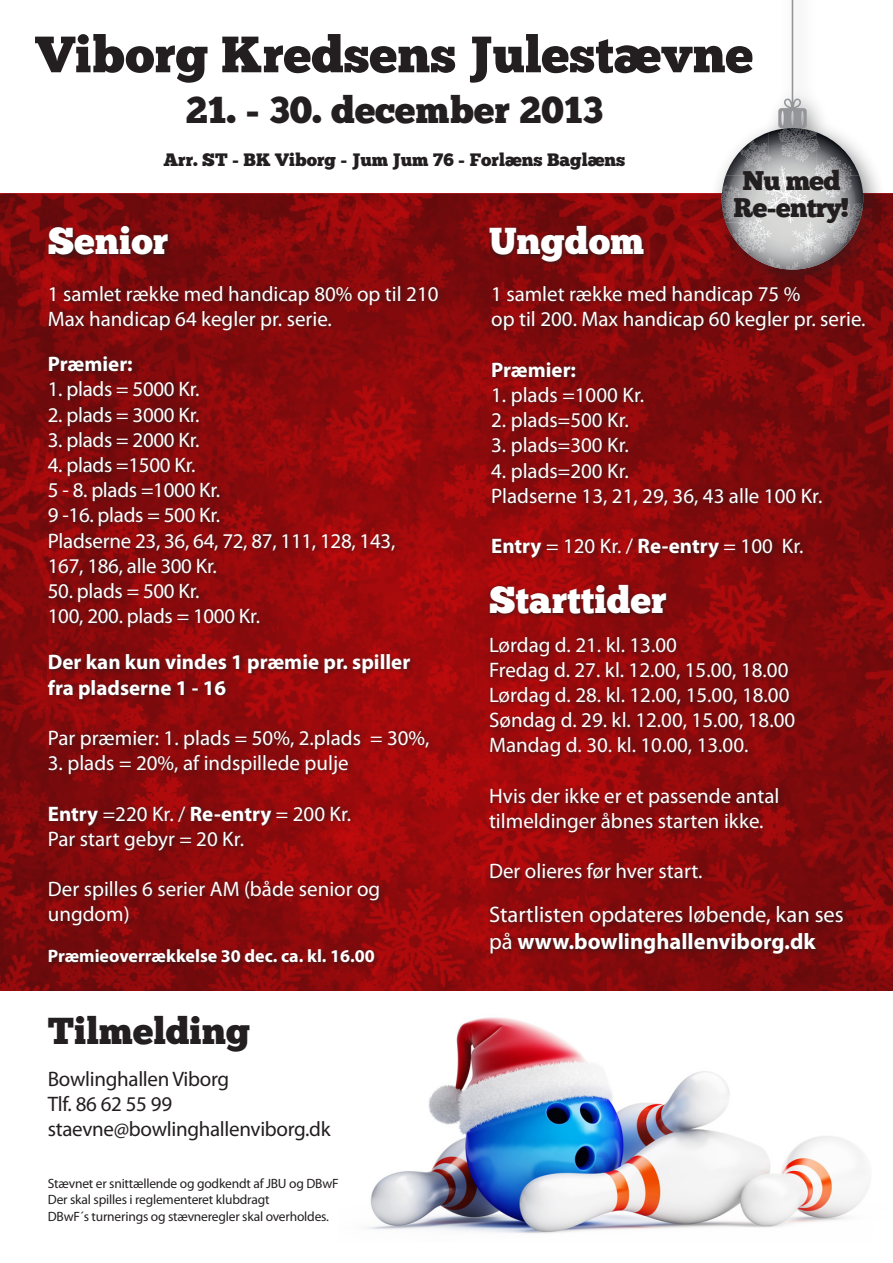
<style>
.page{position:relative;width:893px;height:1263px;background:#fff}
.page>*{position:absolute;margin:0;border:0;box-sizing:border-box;transform-origin:0 0}
.t1{font:51px "Chunk Five";color:#231f20}
.t2{font:37.5px "Chunk Five";color:#231f20}
.t3{font:37.5px "Chunk Five";color:#fff}
.t4{font:27px "Chunk Five";letter-spacing:-.03em;color:#231f20}
.t5{font:22.5px/27px "Myriad Pro";color:#fff}
.t6{font:21px "Myriad Pro";color:#fff}
.t7{font:700 21px "Myriad Pro";color:#fff}
.t8{font:21px "Myriad Pro";letter-spacing:-.015em;color:#231f20}
.t9{font:18px "Chunk Five";color:#231f20}
.t10{font:700 18px "Myriad Pro";color:#fff}
.t11{font:13.5px "Myriad Pro";letter-spacing:-.015em;color:#231f20}
.s1{font-weight:700}
</style>
<div class="page">
<img style="left:367px;top:1017px;width:502px;height:217px">
<img style="left:0;top:193px;width:893px;height:798px">
<div style="left:45px;top:223px;width:129px;height:38px;background:#231f20;opacity:.75"></div>
<div style="left:487px;top:222px;width:163px;height:46px;background:#231f20;opacity:.75"></div>
<div style="left:487px;top:582px;width:185px;height:38px;background:#231f20;opacity:.75"></div>
<div style="left:45px;top:283px;width:399px;height:685px;background:#231f20;opacity:.75"></div>
<div style="left:489px;top:283px;width:382px;height:280px;background:#231f20;opacity:.75"></div>
<div style="left:487px;top:634px;width:362px;height:325px;background:#231f20;opacity:.75"></div>
<div style="left:709px;top:0;width:179px;height:294px;background:#231f20;opacity:.5"></div>
<svg style="left:722px;top:128px;width:141px;height:142px;background:#b8b9ba"></svg>
<img style="left:722px;top:128px;width:72px;height:71px">
<svg style="left:778px;top:0;width:74px;height:198px"></svg>
<img style="left:778px;top:129px;width:30px;height:33px">
<img style="left:759px;top:166px;width:24px;height:43px">
<img style="left:782px;top:128px;width:25px;height:6px">
<img style="left:826px;top:202px;width:35px;height:42px">
<p class="t1" style="left:36px;top:24px;width:719px">Viborg Kredsens Julestævne</p>
<p class="t2" style="left:186px;top:88px;width:419px">21. - 30. december 2013</p>
<p class="t9" style="left:163px;top:149px;width:463px">Arr. ST - BK Viborg - Jum Jum 76 - Forlæns Baglæns</p>
<p class="t4" style="left:742px;top:165px;width:100px">Nu med</p>
<p class="t4" style="left:734px;top:192px;width:117px">Re-entry!</p>
<p class="t3" style="left:48px;top:219px;width:122px">Senior</p>
<p class="t3" style="left:489px;top:219px;width:157px">Ungdom</p>
<p class="t6" style="left:48px;top:281px;width:392px">1 samlet række med handicap 80% op til 210</p>
<p class="t6" style="left:48px;top:306px;width:286px">Max handicap 64 kegler pr. serie.</p>
<p class="t7" style="left:48px;top:350px;width:86px">Præmier:</p>
<p class="t6" style="left:48px;top:376px;width:153px">1. plads = 5000 Kr.</p>
<p class="t6" style="left:48px;top:401px;width:153px">2. plads = 3000 Kr.</p>
<p class="t6" style="left:48px;top:427px;width:153px">3. plads = 2000 Kr.</p>
<p class="t6" style="left:48px;top:452px;width:149px">4. plads =1500 Kr.</p>
<p class="t6" style="left:48px;top:477px;width:174px">5 - 8. plads =1000 Kr.</p>
<p class="t6" style="left:48px;top:502px;width:174px">9 -16. plads = 500 Kr.</p>
<p class="t6" style="left:48px;top:527px;width:349px">Pladserne 23, 36, 64, 72, 87, 111, 128, 143,</p>
<p class="t6" style="left:48px;top:553px;width:171px">167, 186, alle 300 Kr.</p>
<p class="t6" style="left:48px;top:578px;width:153px">50. plads = 500 Kr.</p>
<p class="t6" style="left:48px;top:603px;width:214px">100, 200. plads = 1000 Kr.</p>
<p class="t7" style="left:48px;top:648px;width:364px">Der kan kun vindes 1 præmie pr. spiller</p>
<p class="t7" style="left:48px;top:674px;width:180px">fra pladserne 1 - 16</p>
<p class="t6" style="left:48px;top:725px;width:383px">Par præmier: 1. plads = 50%, 2.plads = 30%,</p>
<p class="t6" style="left:48px;top:750px;width:302px">3. plads = 20%, af indspillede pulje</p>
<p class="t6" style="left:48px;top:800px;width:305px"><span class="s1">Entry</span> =220 Kr. / <span class="s1">Re-entry</span> = 200 Kr.</p>
<p class="t6" style="left:48px;top:826px;width:198px">Par start gebyr = 20 Kr.</p>
<p class="t6" style="left:48px;top:876px;width:334px">Der spilles 6 serier AM (både senior og</p>
<p class="t6" style="left:48px;top:901px;width:83px">ungdom)</p>
<p class="t10" style="left:48px;top:945px;width:328px">Præmieoverrækkelse 30 dec. ca. kl. 16.00</p>
<p class="t2" style="left:48px;top:1009px;width:204px">Tilmelding</p>
<p class="t8" style="left:48px;top:1065px;width:183px">Bowlinghallen Viborg</p>
<p class="t8" style="left:48px;top:1091px;width:126px">Tlf. 86 62 55 99</p>
<p class="t8" style="left:48px;top:1116px;width:284px">staevne@bowlinghallenviborg.dk</p>
<p class="t11" style="left:48px;top:1175px;width:292px">Stævnet er snittællende og godkendt af JBU og DBwF</p>
<p class="t11" style="left:48px;top:1191px;width:223px">Der skal spilles i reglementeret klubdragt</p>
<p class="t11" style="left:48px;top:1208px;width:283px">DBwF´s turnerings og stævneregler skal overholdes.</p>
<p class="t6" style="left:491px;top:281px;width:311px">1 samlet række med handicap 75 %</p>
<p class="t6" style="left:491px;top:306px;width:376px">op til 200. Max handicap 60 kegler pr. serie.</p>
<p class="t7" style="left:491px;top:356px;width:86px">Præmier:</p>
<p class="t6" style="left:491px;top:382px;width:154px">1. plads =1000 Kr.</p>
<p class="t6" style="left:491px;top:407px;width:139px">2. plads=500 Kr.</p>
<p class="t6" style="left:491px;top:432px;width:139px">3. plads=300 Kr.</p>
<p class="t6" style="left:491px;top:458px;width:139px">4. plads=200 Kr.</p>
<p class="t6" style="left:491px;top:483px;width:333px">Pladserne 13, 21, 29, 36, 43 alle 100 Kr.</p>
<p class="t6" style="left:491px;top:533px;width:314px"><span class="s1">Entry</span> = 120 Kr. / <span class="s1">Re-entry</span> = 100 Kr.</p>
<p class="t3" style="left:489px;top:578px;width:179px">Starttider</p>
<p class="t6" style="left:489px;top:631px;width:189px">Lørdag d. 21. kl. 13.00</p>
<p class="t6" style="left:489px;top:657px;width:301px">Fredag d. 27. kl. 12.00, 15.00, 18.00</p>
<p class="t6" style="left:489px;top:682px;width:302px">Lørdag d. 28. kl. 12.00, 15.00, 18.00</p>
<p class="t6" style="left:489px;top:707px;width:308px">Søndag d. 29. kl. 12.00, 15.00, 18.00</p>
<p class="t6" style="left:489px;top:732px;width:261px">Mandag d. 30. kl. 10.00, 13.00.</p>
<p class="t6" style="left:489px;top:783px;width:292px">Hvis der ikke er et passende antal</p>
<p class="t6" style="left:489px;top:808px;width:276px">tilmeldinger åbnes starten ikke.</p>
<p class="t6" style="left:489px;top:858px;width:215px">Der olieres før hver start.</p>
<p class="t5" style="left:489px;top:900px;width:356px">Startlisten opdateres løbende, kan ses på <span class="s1">www.bowlinghallenviborg.dk</span></p>
</div>
